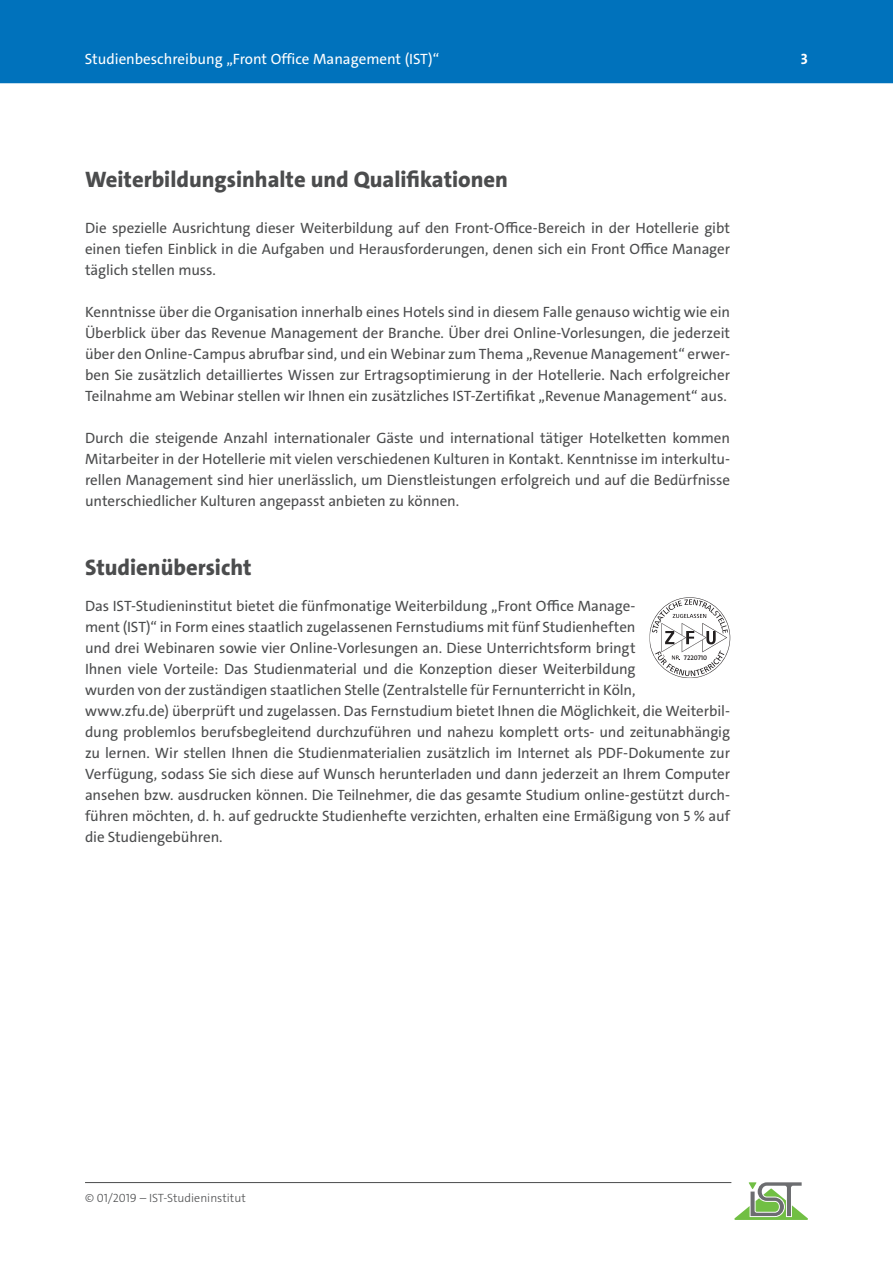
<style>
.page{position:relative;width:893px;height:1263px;background:#fff}
.page>*{position:absolute;margin:0;border:0;box-sizing:border-box;transform-origin:0 0}
.t1{font:800 22.5px "The Sans C4 s";color:#4b4c4d}
.t2{font:15px/21px "The Sans C4 s";letter-spacing:-.005em;color:#4b4c4d;text-align:justify}
.t3{font:15px "The Sans C4 s";color:#fff}
.t4{font:700 15px "The Sans C4 s";color:#fff}
.t5{font:300 12px "The Sans C4 s";color:#4b4c4d}
.t6{font:600 6.75px "The Sans C4 s";color:#231f20}
</style>
<div class="page">
<hr style="left:85px;top:1182px;width:646px;height:1px;background:#4b4c4d">
<svg style="left:734px;top:1182px;width:74px;height:38px"></svg>
<div style="left:0;top:0;width:893px;height:83px;background:#0072bc"></div>
<svg style="left:649px;top:597px;width:81px;height:81px"></svg>
<p class="t3" style="left:85px;top:49px;width:356px">Studienbeschreibung „Front Office Management (IST)“</p>
<p class="t4" style="left:801px;top:49px;width:9px">3</p>
<h1 class="t1" style="left:85px;top:165px;width:425px">Weiterbildungsinhalte und Qualifikationen</h1>
<p class="t2" style="left:85px;top:217px;width:646px">Die spezielle Ausrichtung dieser Weiterbildung auf den Front-Office-Bereich in der Hotellerie gibt einen tiefen Einblick in die Aufgaben und Herausforderungen, denen sich ein Front Office Manager täglich stellen muss.</p>
<p class="t2" style="left:85px;top:301px;width:647px">Kenntnisse über die Organisation innerhalb eines Hotels sind in diesem Falle genauso wichtig wie ein Überblick über das Revenue Management der Branche. Über drei Online-Vorlesungen, die jederzeit über den Online-Campus abrufbar sind, und ein Webinar zum Thema „Revenue Management“ erwer&shy;ben Sie zusätzlich detailliertes Wissen zur Ertragsoptimierung in der Hotellerie. Nach erfolgreicher Teilnahme am Webinar stellen wir Ihnen ein zusätzliches IST-Zertifikat „Revenue Management“ aus.</p>
<p class="t2" style="left:85px;top:427px;width:647px">Durch die steigende Anzahl internationaler Gäste und international tätiger Hotelketten kommen Mitarbeiter in der Hotellerie mit vielen verschiedenen Kulturen in Kontakt. Kenntnisse im interkultu&shy;rellen Management sind hier unerlässlich, um Dienstleistungen erfolgreich und auf die Bedürfnisse unterschiedlicher Kulturen angepasst anbieten zu können.</p>
<h1 class="t1" style="left:85px;top:553px;width:168px">Studienübersicht</h1>
<p class="t2" style="left:85px;top:595px;width:647px;text-align:left">Das IST-Studieninstitut bietet die fünfmonatige Weiterbildung „Front Office Manage-<br>ment (IST)“ in Form eines staatlich zugelassenen Fernstudiums mit fünf Studienheften<br>und drei Webinaren sowie vier Online-Vorlesungen an. Diese Unterrichtsform bringt<br>Ihnen viele Vorteile: Das Studienmaterial und die Konzeption dieser Weiterbildung<br>wurden von der zuständigen staatlichen Stelle (Zentralstelle für Fernunterricht in Köln,<br>www.zfu.de) überprüft und zugelassen. Das Fernstudium bietet Ihnen die Möglichkeit, die Weiterbil&shy;dung problemlos berufsbegleitend durchzuführen und nahezu komplett orts- und zeitunabhängig zu lernen. Wir stellen Ihnen die Studienmaterialien zusätzlich im Internet als PDF-Dokumente zur Verfügung, sodass Sie sich diese auf Wunsch herunterladen und dann jederzeit an Ihrem Computer ansehen bzw. ausdrucken können. Die Teilnehmer, die das gesamte Studium online-gestützt durch&shy;führen möchten, d. h. auf gedruckte Studienhefte verzichten, erhalten eine Ermäßigung von 5 % auf die Studiengebühren.</p>
<p class="t6" style="left:684px;top:653px;width:25px">7220710</p>
<p class="t5" style="left:85px;top:1190px;width:162px">© 01/2019 – IST-Studieninstitut</p>
</div>
